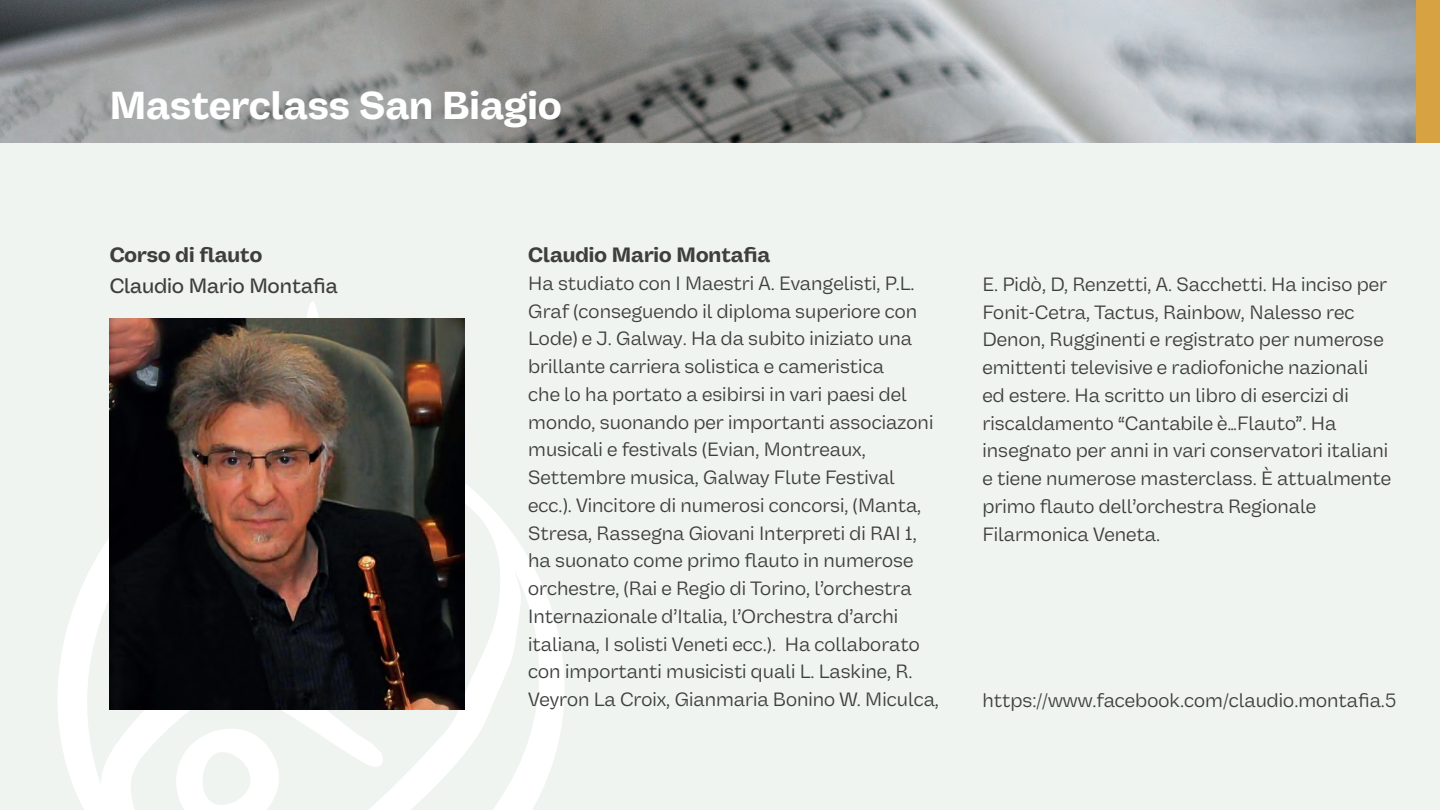
<style>
.page{position:relative;width:1440px;height:810px;background:#eff4f0}
.page>*{position:absolute;margin:0;border:0;box-sizing:border-box;transform-origin:0 0}
.t1{font:700 39.45px "Vastago Grotesk";color:#fff}
.t2{font:700 21px "Vastago Grotesk";color:#3e3e3f}
.t3{font:500 21px "Vastago Grotesk";color:#3e3e3f}
.t4{font:19.5px/27.8px "Vastago Grotesk";color:#3e3e3f}
</style>
<div class="page">
<svg style="left:58px;top:301px;width:506px;height:509px"></svg>
<img style="left:0;top:0;width:1416px;height:142px">
<div style="left:1416px;top:0;width:24px;height:142px;background:#d7a342"></div>
<img style="left:110px;top:318px;width:355px;height:392px">
<h1 class="t1" style="left:110px;top:82px;width:454px">Masterclass San Biagio</h1>
<p class="t2" style="left:110px;top:242px;width:154px">Corso di flauto</p>
<p class="t3" style="left:110px;top:273px;width:229px">Claudio Mario Montafia</p>
<p class="t2" style="left:528px;top:242px;width:244px">Claudio Mario Montafia</p>
<p class="t4" style="left:528px;top:269px;width:412px">Ha studiato con I Maestri A. Evangelisti, P.L.<br>Graf (conseguendo il diploma superiore con Lode) e J. Galway. Ha da subito iniziato una brillante carriera solistica e cameristica<br>che lo ha portato a esibirsi in vari paesi del mondo, suonando per importanti associazoni musicali e festivals (Evian, Montreaux, Settembre musica, Galway Flute Festival ecc.). Vincitore di numerosi concorsi, (Manta, Stresa, Rassegna Giovani Interpreti di RAI 1, ha suonato come primo flauto in numerose orchestre, (Rai e Regio di Torino, l’orchestra Internazionale d’Italia, l’Orchestra d’archi italiana, I solisti Veneti ecc.). Ha collaborato con importanti musicisti quali L. Laskine, R.<br>Veyron La Croix, Gianmaria Bonino W. Miculca,</p>
<p class="t4" style="left:983px;top:270px;width:410px">E. Pidò, D, Renzetti, A. Sacchetti. Ha inciso per Fonit-Cetra, Tactus, Rainbow, Nalesso rec Denon, Rugginenti e registrato per numerose emittenti televisive e radiofoniche nazionali ed estere. Ha scritto un libro di esercizi di riscaldamento “Cantabile è…Flauto”. Ha insegnato per anni in vari conservatori italiani e tiene numerose masterclass. È attualmente primo flauto dell’orchestra Regionale Filarmonica Veneta.</p>
<p class="t4" style="left:983px;top:686px;width:415px">https://www.facebook.com/claudio.montafia.5</p>
</div>
